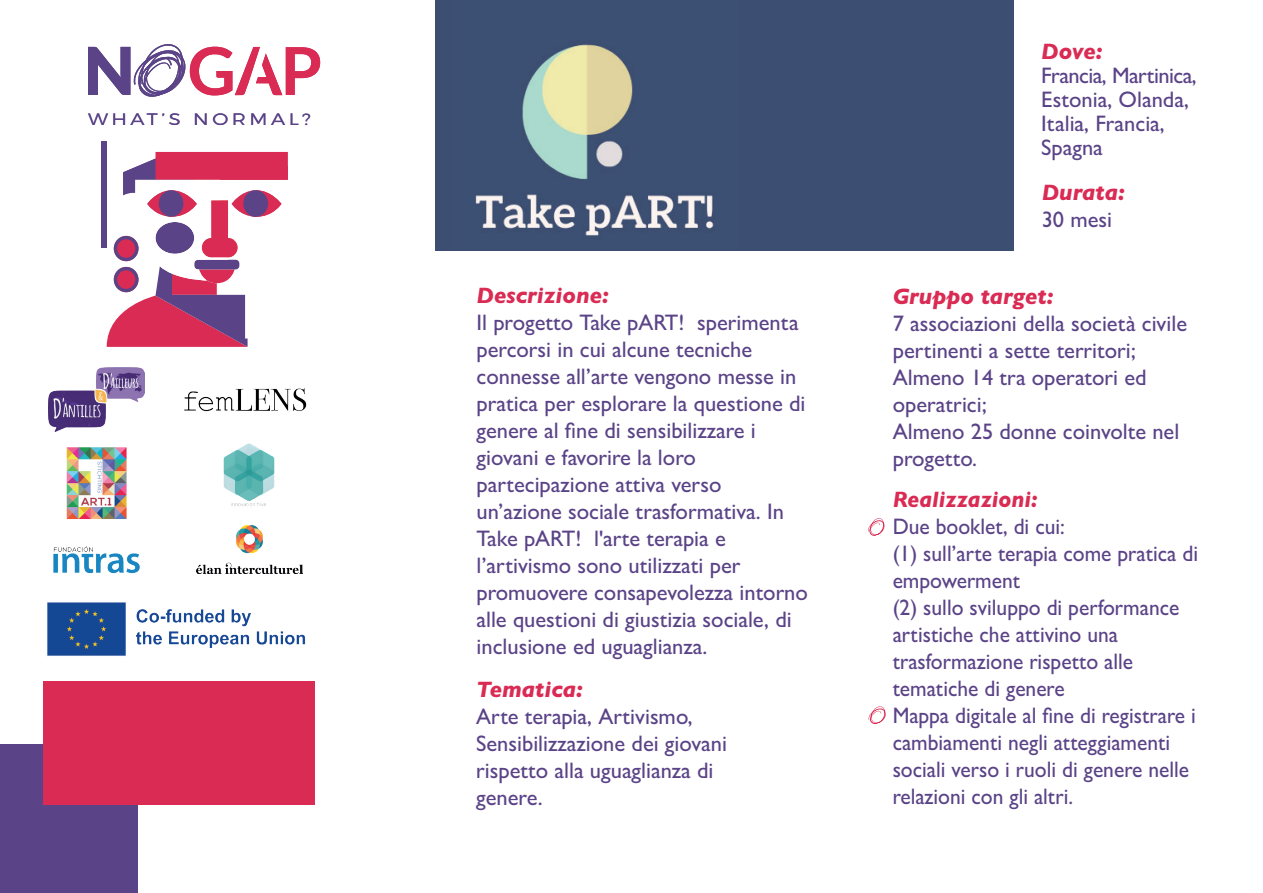
<style>
.page{position:relative;width:1263px;height:893px;background:#fff}
.page>*{position:absolute;margin:0;border:0;box-sizing:border-box;transform-origin:0 0}
.t1{font:500 22.5px/27px "Gill Sans";color:#5a4387}
.t2{font:500 22.5px/27px "Gill Sans";color:#5a4387;scale:.95 1}
.t3{font:italic 800 22.5px "Gill Sans";color:#d92b53}
.t4{font:italic 800 22.5px "Gill Sans";color:#d92b53;scale:.95 1}
.t5{font:300 16.65px "Montserrat";letter-spacing:.18em;color:#5a4387;scale:1.18 1}
</style>
<div class="page">
<svg style="left:88px;top:44px;width:232px;height:53px"></svg>
<svg style="left:868px;top:706px;width:18px;height:18px"></svg>
<div style="left:0;top:744px;width:138px;height:149px;background:#5a4387"></div>
<div style="left:43px;top:681px;width:272px;height:124px;background:#d92b53"></div>
<div style="left:435px;top:0;width:578px;height:251px;background:#3c4e71"></div>
<svg style="left:868px;top:518px;width:17px;height:18px"></svg>
<img style="left:475px;top:44px;width:239px;height:192px">
<img style="left:66px;top:447px;width:61px;height:72px">
<img style="left:53px;top:546px;width:87px;height:28px">
<img style="left:184px;top:388px;width:123px;height:24px">
<img style="left:196px;top:532px;width:106px;height:41px">
<img style="left:48px;top:368px;width:97px;height:64px">
<img style="left:47px;top:602px;width:259px;height:54px">
<img style="left:223px;top:443px;width:52px;height:89px">
<div style="left:101px;top:141px;width:6px;height:106px;background:#5a4387"></div>
<svg style="left:107px;top:152px;width:181px;height:195px"></svg>
<div style="left:248px;top:195px;width:16px;height:17px;background:#5a4387;border-radius:50%"></div>
<p class="t5" style="left:88px;top:109px;width:190px">WHAT’S NORMAL?</p>
<p class="t3" style="left:476px;top:283px;width:134px">Descrizione:</p>
<p class="t1" style="left:476px;top:309px;width:333px">Il progetto Take pART! sperimenta percorsi in cui alcune tecniche connesse all’arte vengono messe in pratica per esplorare la questione di genere al fine di sensibilizzare i giovani e favorire la loro partecipazione attiva verso un’azione sociale trasformativa. In Take pART! l'arte terapia e l’artivismo sono utilizzati per promuovere consapevolezza intorno alle questioni di giustizia sociale, di inclusione ed uguaglianza.</p>
<p class="t3" style="left:476px;top:676px;width:108px">Tematica:</p>
<p class="t1" style="left:476px;top:702px;width:252px">Arte terapia, Artivismo,<br>Sensibilizzazione dei giovani rispetto alla uguaglianza di genere.</p>
<p class="t3" style="left:1041px;top:38px;width:63px">Dove:</p>
<p class="t1" style="left:1041px;top:63px;width:157px;line-height:24px">Francia, Martinica,<br>Estonia, Olanda,<br>Italia, Francia,<br>Spagna</p>
<p class="t3" style="left:1042px;top:179px;width:85px">Durata:</p>
<p class="t1" style="left:1042px;top:206px;width:72px">30 mesi</p>
<p class="t3" style="left:893px;top:283px;width:162px">Gruppo target:</p>
<p class="t1" style="left:893px;top:309px;width:296px">7 associazioni della società civile pertinenti a sette territori;<br>Almeno 14 tra operatori ed operatrici;<br>Almeno 25 donne coinvolte nel progetto.</p>
<p class="t4" style="left:893px;top:486px;width:154px">Realizzazioni:</p>
<p class="t2" style="left:893px;top:512px;width:323px">Due booklet, di cui:<br>(1) sull’arte terapia come pratica di empowerment<br>(2) sullo sviluppo di performance artistiche che attivino una trasformazione rispetto alle tematiche di genere<br>Mappa digitale al fine di registrare i cambiamenti negli atteggiamenti sociali verso i ruoli di genere nelle relazioni con gli altri.</p>
</div>
